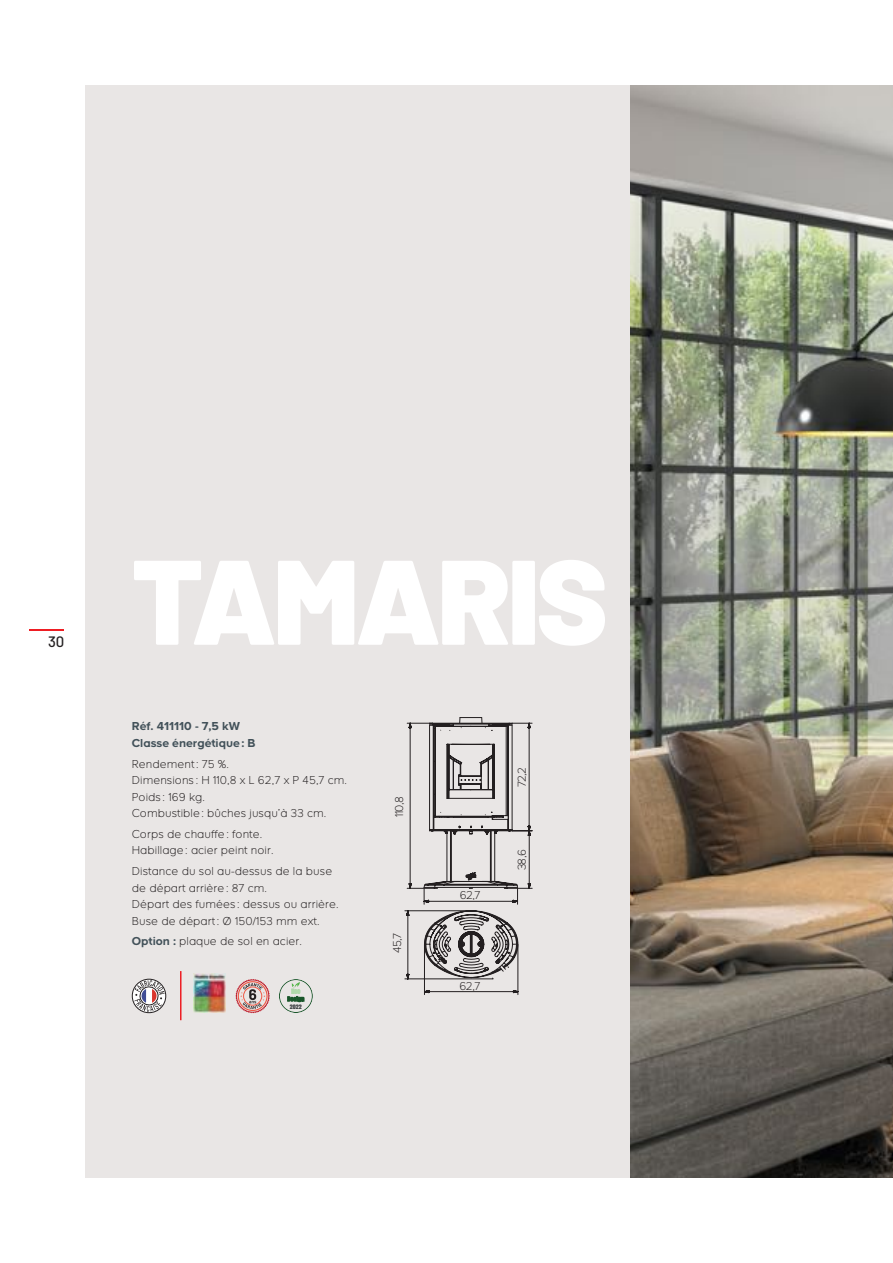
<style>
.page{position:relative;width:893px;height:1263px;background:#fff}
.page>*{position:absolute;margin:0;border:0;box-sizing:border-box;transform-origin:0 0}
.t1{font:900 120px "Barlow";letter-spacing:-.03em;color:#fff}
.t2{font:500 15px "Barlow";color:#231f20}
.t3{font:300 12px/16.5px "Casto";color:#231f20}
.t4{font:700 12px/16.5px "Casto";color:#425159}
.t5{font:5.25px "Anton";color:#383b3e;scale:1.14 1}
.s1{font-weight:700;color:#425159}
</style>
<div class="page">
<img style="left:629px;top:85px;width:264px;height:1093px">
<div style="left:85px;top:85px;width:544px;height:1093px;background:#e9e6e5"></div>
<hr style="left:30px;top:629px;width:34px;height:2px;background:#ee1d23">
<svg style="left:405px;top:717px;width:128px;height:278px"></svg>
<hr style="left:180px;top:971px;width:2px;height:49px;background:#ee1d23">
<svg style="left:235px;top:979px;width:35px;height:34px"></svg>
<svg style="left:288px;top:982px;width:16px;height:20px"></svg>
<div style="left:279px;top:979px;width:34px;height:34px;border:1px solid #19562a;border-radius:50%"></div>
<svg style="left:132px;top:979px;width:34px;height:34px"></svg>
<div style="left:132px;top:979px;width:34px;height:34px;border:1px solid #231f20;border-radius:50%"></div>
<img style="left:193px;top:973px;width:33px;height:39px">
<p class="t2" style="left:48px;top:631px;width:18px">30</p>
<h1 class="t1" style="left:132px;top:511px;width:478px">TAMARIS</h1>
<p class="t4" style="left:132px;top:718px;width:125px">Réf. 411110 - 7,5 kW<br>Classe énergétique: B</p>
<p class="t3" style="left:132px;top:755px;width:217px">Rendement: 75 %.<br>Dimensions : H 110,8 x L 62,7 x P 45,7 cm.<br>Poids : 169 kg.<br>Combustible: bûches jusqu’à 33 cm.</p>
<p class="t3" style="left:132px;top:825px;width:143px">Corps de chauffe: fonte.<br>Habillage: acier peint noir.</p>
<p class="t3" style="left:132px;top:863px;width:208px">Distance du sol au-dessus de la buse de départ arrière: 87 cm.<br>Départ des fumées : dessus ou arrière.<br>Buse de départ: Ø 150/153 mm ext.</p>
<p class="t3" style="left:132px;top:933px;width:172px"><span class="s1">Option :</span> plaque de sol en acier.</p>
<p class="t5" style="left:290px;top:1004px;width:12px">2022</p>
<p class="t3" style="left:391px;top:817px;width:23px;rotate:-90deg">110,8</p>
<p class="t3" style="left:389px;top:953px;width:22px;rotate:-90deg">45,7</p>
<p class="t3" style="left:460px;top:886px;width:22px">62,7</p>
<p class="t3" style="left:459px;top:977px;width:22px">62,7</p>
<p class="t3" style="left:514px;top:787px;width:22px;rotate:-90deg">72,2</p>
<p class="t3" style="left:514px;top:870px;width:23px;rotate:-90deg">38,6</p>
</div>
